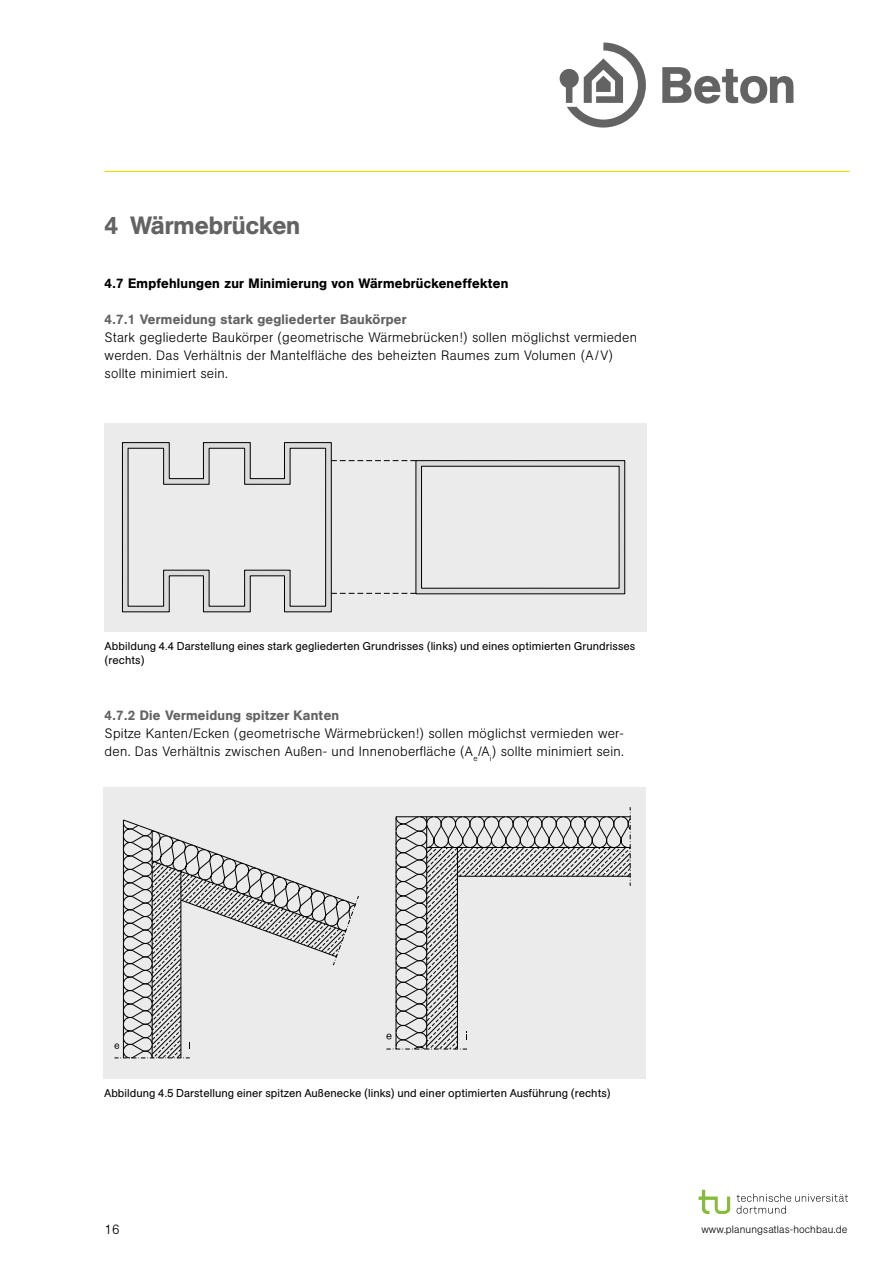
<style>
.page{position:relative;width:893px;height:1263px;background:#fff}
.page>*{position:absolute;margin:0;border:0;box-sizing:border-box;transform-origin:0 0}
.t1{font:500 24.75px "AG Book Pro";color:#636363}
.t2{font:300 13.5px/18px "AG Book Pro";letter-spacing:.02em;color:#000}
.t3{font:500 13.5px "AG Book Pro";letter-spacing:.02em;color:#636363}
.t4{font:500 13.5px "AG Book Pro";letter-spacing:.02em;color:#000}
.t5{font:11.25px/13.5px "AG Book Pro";letter-spacing:.005em;color:#000}
.t6{font:300 10.5px "AG Book Pro";letter-spacing:.01em;color:#000}
</style>
<div class="page">
<hr style="left:105px;top:171px;width:745px;height:1px;background:#e7da00">
<svg style="left:560px;top:43px;width:86px;height:85px"></svg>
<svg style="left:662px;top:67px;width:131px;height:37px"></svg>
<svg style="left:699px;top:1190px;width:31px;height:24px"></svg>
<svg style="left:737px;top:1194px;width:111px;height:20px"></svg>
<div style="left:104px;top:423px;width:542px;height:208px;background:#ebebeb"></div>
<div style="left:103px;top:787px;width:543px;height:292px;background:#ebebeb"></div>
<svg style="left:122px;top:442px;width:503px;height:170px"></svg>
<svg style="left:114px;top:820px;width:245px;height:239px"></svg>
<svg style="left:386px;top:807px;width:245px;height:242px"></svg>
<h1 class="t1" style="left:105px;top:209px;width:197px">4 Wärmebrücken</h1>
<p class="t4" style="left:105px;top:275px;width:405px">4.7 Empfehlungen zur Minimierung von Wärmebrückeneffekten</p>
<p class="t3" style="left:105px;top:311px;width:303px">4.7.1 Vermeidung stark gegliederter Baukörper</p>
<p class="t2" style="left:105px;top:328px;width:534px">Stark gegliederte Baukörper (geometrische Wärmebrücken!) sollen möglichst vermieden werden. Das Verhältnis der Mantelfläche des beheizten Raumes zum Volumen (A/V) sollte minimiert sein.</p>
<p class="t5" style="left:105px;top:639px;width:532px">Abbildung 4.4 Darstellung eines stark gegliederten Grundrisses (links) und eines optimierten Grundrisses (rechts)</p>
<p class="t3" style="left:105px;top:707px;width:236px">4.7.2 Die Vermeidung spitzer Kanten</p>
<p class="t2" style="left:105px;top:724px;width:521px">Spitze Kanten/Ecken (geometrische Wärmebrücken!) sollen möglichst vermieden wer&shy;den. Das Verhältnis zwischen Außen- und Innenoberfläche (A<sub>e</sub>/A<sub>i</sub>) sollte minimiert sein.</p>
<p class="t5" style="left:104px;top:1086px;width:508px">Abbildung 4.5 Darstellung einer spitzen Außenecke (links) und einer optimierten Ausführung (rechts)</p>
<p class="t2" style="left:105px;top:1220px;width:17px">16</p>
<p class="t6" style="left:701px;top:1222px;width:148px">www.planungsatlas-hochbau.de</p>
</div>
